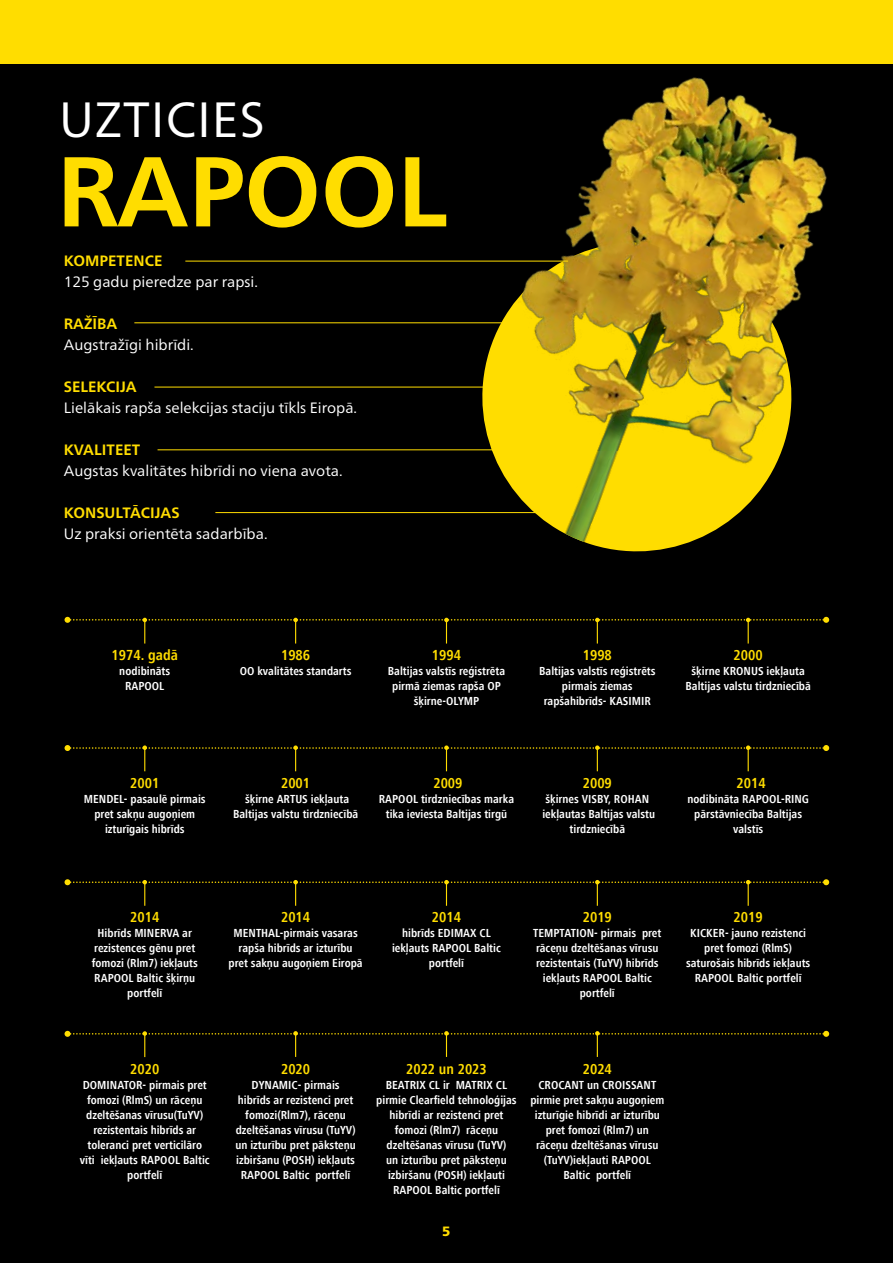
<style>
.page{position:relative;width:893px;height:1263px;background:#fff}
.page>*{position:absolute;margin:0;border:0;box-sizing:border-box;transform-origin:0 0}
.t1{font:700 99px "Neue Frutiger World";letter-spacing:-.01em;color:#fd0}
.t2{font:49.5px "Neue Frutiger World";letter-spacing:.02em;color:#fff}
.t3{font:15px "Neue Frutiger World";color:#fff}
.t4{font:700 condensed 15px "Frutiger Next";color:#fd0}
.t5{font:700 15px "Neue Frutiger World";color:#fd0}
.t6{font:900 13.5px "Neue Frutiger World";color:#fd0}
.t7{font:700 condensed 12px/15px "Frutiger Next";color:#fff;text-align:center}
</style>
<div class="page">
<div style="left:0;top:64px;width:893px;height:1199px;background:#000"></div>
<img style="left:464px;top:260px;width:318px;height:292px">
<img style="left:522px;top:77px;width:305px;height:374px">
<div style="left:0;top:0;width:893px;height:64px;background:#fd0"></div>
<hr style="left:185px;top:261px;width:383px;height:1px;background:#fd0">
<hr style="left:134px;top:322px;width:378px;height:1px;background:#fd0">
<hr style="left:154px;top:387px;width:339px;height:1px;background:#fd0">
<hr style="left:158px;top:449px;width:393px;height:1px;background:#fd0">
<hr style="left:215px;top:512px;width:342px;height:1px;background:#fd0">
<svg style="left:65px;top:617px;width:764px;height:26px"></svg>
<svg style="left:65px;top:745px;width:764px;height:26px"></svg>
<svg style="left:65px;top:879px;width:764px;height:27px"></svg>
<svg style="left:65px;top:1031px;width:764px;height:26px"></svg>
<h2 class="t2" style="left:59px;top:81px;width:207px">UZTICIES</h2>
<h1 class="t1" style="left:56px;top:105px;width:393px">RAPOOL</h1>
<p class="t5" style="left:64px;top:248px;width:100px">KOMPETENCE</p>
<p class="t3" style="left:64px;top:270px;width:196px">125 gadu pieredze par rapsi.</p>
<p class="t5" style="left:64px;top:311px;width:55px">RAŽĪBA</p>
<p class="t3" style="left:64px;top:333px;width:132px">Augstražīgi hibrīdi.</p>
<p class="t5" style="left:64px;top:374px;width:75px">SELEKCIJA</p>
<p class="t3" style="left:64px;top:396px;width:295px">Lielākais rapša selekcijas staciju tīkls Eiropā.</p>
<p class="t5" style="left:64px;top:437px;width:78px">KVALITEET</p>
<p class="t3" style="left:64px;top:459px;width:280px">Augstas kvalitātes hibrīdi no viena avota.</p>
<p class="t5" style="left:64px;top:500px;width:117px">KONSULTĀCIJAS</p>
<p class="t3" style="left:64px;top:522px;width:205px">Uz praksi orientēta sadarbība.</p>
<p class="t4" style="left:112px;top:646px;width:68px">1974. gadā</p>
<p class="t7" style="left:119px;top:663px;width:52px">nodibināts<br>RAPOOL</p>
<p class="t4" style="left:130px;top:774px;width:31px">2001</p>
<p class="t7" style="left:84px;top:791px;width:123px">MENDEL- pasaulē pirmais pret sakņu augoņiem izturīgais hibrīds</p>
<p class="t4" style="left:281px;top:646px;width:31px">1986</p>
<p class="t7" style="left:240px;top:663px;width:113px">OO kvalitātes standarts</p>
<p class="t4" style="left:432px;top:646px;width:31px">1994</p>
<p class="t7" style="left:388px;top:663px;width:119px">Baltijas valstīs reģistrēta pirmā ziemas rapša OP šķirne-OLYMP</p>
<p class="t4" style="left:583px;top:646px;width:31px">1998</p>
<p class="t7" style="left:539px;top:663px;width:118px">Baltijas valstīs reģistrēts pirmais ziemas rapšahibrīds- KASIMIR</p>
<p class="t4" style="left:281px;top:774px;width:31px">2001</p>
<p class="t7" style="left:233px;top:791px;width:127px">šķirne ARTUS iekļauta<br>Baltijas valstu tirdzniecībā</p>
<p class="t4" style="left:433px;top:774px;width:31px">2009</p>
<p class="t7" style="left:379px;top:791px;width:137px">RAPOOL tirdzniecības marka tika ieviesta Baltijas tirgū</p>
<p class="t4" style="left:583px;top:774px;width:31px">2009</p>
<p class="t7" style="left:542px;top:791px;width:114px">šķirnes VISBY, ROHAN iekļautas Baltijas valstu tirdzniecībā</p>
<p class="t4" style="left:734px;top:646px;width:31px">2000</p>
<p class="t7" style="left:686px;top:663px;width:127px">šķirne KRONUS iekļauta<br>Baltijas valstu tirdzniecībā</p>
<p class="t4" style="left:736px;top:774px;width:31px">2014</p>
<p class="t7" style="left:687px;top:791px;width:123px">nodibināta RAPOOL-RING pārstāvniecība Baltijas valstīs</p>
<p class="t4" style="left:130px;top:909px;width:31px">2014</p>
<p class="t7" style="left:92px;top:926px;width:107px">Hibrīds MINERVA ar rezistences gēnu pret fomozi (Rlm7) iekļauts<br>RAPOOL Baltic šķirņu portfelī</p>
<p class="t4" style="left:281px;top:909px;width:31px">2014</p>
<p class="t7" style="left:229px;top:926px;width:136px">MENTHAL-pirmais vasaras rapša hibrīds ar izturību pret sakņu augoņiem Eiropā</p>
<p class="t4" style="left:432px;top:909px;width:31px">2014</p>
<p class="t7" style="left:392px;top:926px;width:110px">hibrīds EDIMAX CL iekļauts RAPOOL Baltic portfelī</p>
<p class="t4" style="left:583px;top:909px;width:31px">2019</p>
<p class="t7" style="left:533px;top:926px;width:130px">TEMPTATION- pirmais pret rāceņu dzeltēšanas vīrusu rezistentais (TuYV) hibrīds iekļauts RAPOOL Baltic portfelī</p>
<p class="t4" style="left:734px;top:909px;width:31px">2019</p>
<p class="t7" style="left:686px;top:926px;width:126px">KICKER- jauno rezistenci pret fomozi (RlmS) saturošais hibrīds iekļauts<br>RAPOOL Baltic portfelī</p>
<p class="t4" style="left:130px;top:1060px;width:31px">2020</p>
<p class="t7" style="left:80px;top:1077px;width:131px">DOMINATOR- pirmais pret fomozi (RlmS) un rāceņu dzeltēšanas vīrusu(TuYV) rezistentais hibrīds ar toleranci pret verticilāro vīti iekļauts RAPOOL Baltic portfelī</p>
<p class="t4" style="left:281px;top:1060px;width:31px">2020</p>
<p class="t7" style="left:235px;top:1077px;width:122px">DYNAMIC- pirmais hibrīds ar rezistenci pret fomozi(Rlm7), rāceņu dzeltēšanas vīrusu (TuYV) un izturību pret pāksteņu izbiršanu (POSH) iekļauts<br>RAPOOL Baltic portfelī</p>
<p class="t4" style="left:406px;top:1060px;width:82px">2022 un 2023</p>
<p class="t7" style="left:376px;top:1077px;width:142px">BEATRIX CL ir MATRIX CL pirmie Clearfield tehnoloģijas hibrīdi ar rezistenci pret fomozi (Rlm7) rāceņu dzeltēšanas vīrusu (TuYV)<br>un izturību pret pāksteņu izbiršanu (POSH) iekļauti<br>RAPOOL Baltic portfelī</p>
<p class="t6" style="left:442px;top:1224px;width:10px">5</p>
<p class="t4" style="left:583px;top:1060px;width:31px">2024</p>
<p class="t7" style="left:530px;top:1077px;width:136px">CROCANT un CROISSANT pirmie pret sakņu augoņiem izturīgie hibrīdi ar izturību pret fomozi (Rlm7) un rāceņu dzeltēšanas vīrusu (TuYV)iekļauti RAPOOL<br>Baltic portfelī</p>
</div>
